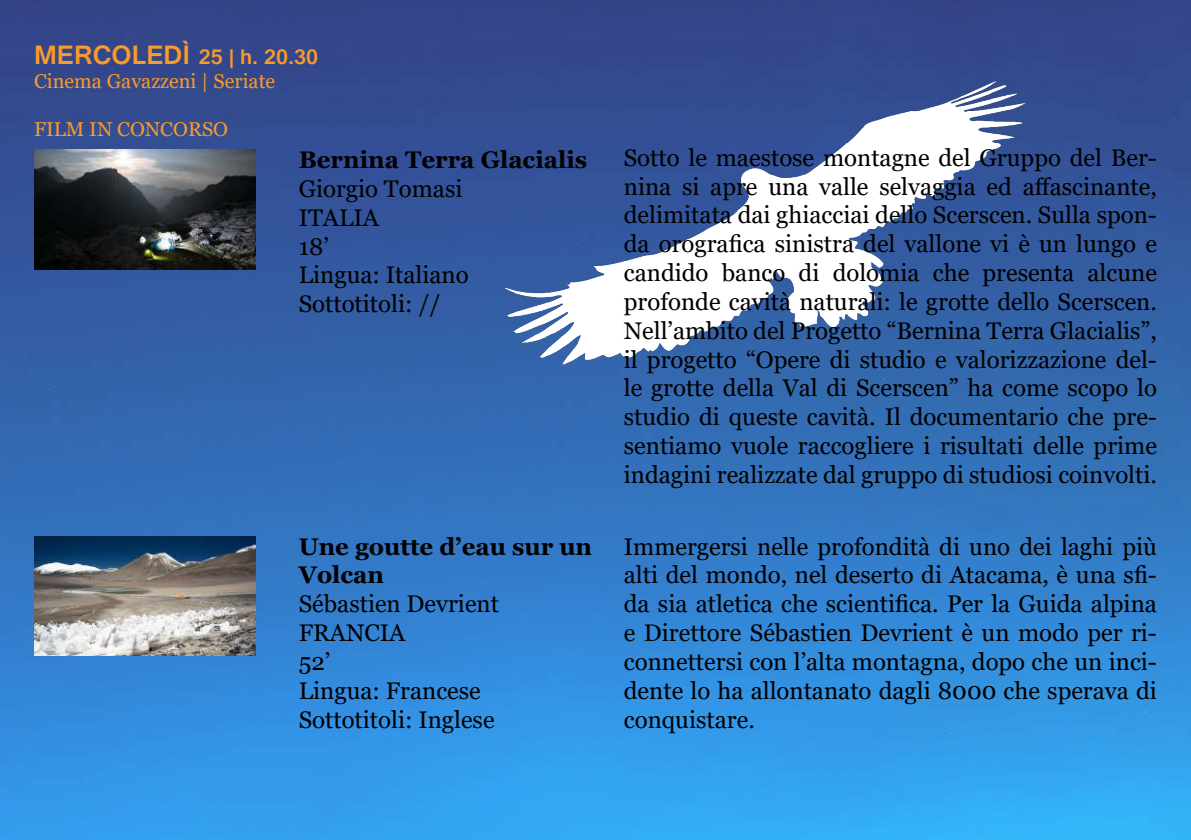
<style>
.page{position:relative;width:1191px;height:840px;background:#fff}
.page>*{position:absolute;margin:0;border:0;box-sizing:border-box;transform-origin:0 0}
.t1{font:24px/28.8px "Georgia";color:#000}
.t2{font:700 24px/28.8px "Georgia";color:#000}
.t3{font:700 22px "Gautami";color:#f99a29}
.t4{font:20px "Georgia";color:#f99a29}
.s1{font-size:28px}
</style>
<div class="page">
<img style="left:0;top:0;width:1191px;height:839px">
<img style="left:34px;top:150px;width:221px;height:119px">
<img style="left:482px;top:79px;width:572px;height:286px">
<img style="left:34px;top:536px;width:221px;height:119px">
<p class="t3" style="left:34px;top:43px;width:285px"><span class="s1">MERCOLEDÌ</span> 25 | h. 20.30</p>
<p class="t4" style="left:34px;top:69px;width:243px">Cinema Gavazzeni | Seriate</p>
<p class="t4" style="left:34px;top:117px;width:196px">FILM IN CONCORSO</p>
<p class="t2" style="left:299px;top:145px;width:290px">Bernina Terra Glacialis</p>
<p class="t1" style="left:299px;top:175px;width:171px">Giorgio Tomasi<br>ITALIA<br>18’<br>Lingua: Italiano<br>Sottotitoli: //</p>
<p class="t2" style="left:299px;top:531px;width:295px">Une goutte d’eau sur un<br>Volcan</p>
<p class="t1" style="left:299px;top:589px;width:202px">Sébastien Devrient<br>FRANCIA<br>52’<br>Lingua: Francese<br>Sottotitoli: Inglese</p>
<p class="t1" style="left:624px;top:143px;width:534px;text-align:justify">Sotto le maestose montagne del Gruppo del Ber&shy;nina si apre una valle selvaggia ed affascinante, delimitata dai ghiacciai dello Scerscen. Sulla spon&shy;da orografica sinistra del vallone vi è un lungo e candido banco di dolomia che presenta alcune profonde cavità naturali: le grotte dello Scerscen.<br>Nell’ambito del Progetto “Bernina Terra Glacialis”, il progetto “Opere di studio e valorizzazione del&shy;le grotte della Val di Scerscen” ha come scopo lo studio di queste cavità. Il documentario che pre&shy;sentiamo vuole raccogliere i risultati delle prime indagini realizzate dal gruppo di studiosi coinvolti.</p>
<p class="t1" style="left:624px;top:532px;width:534px;text-align:justify">Immergersi nelle profondità di uno dei laghi più alti del mondo, nel deserto di Atacama, è una sfi&shy;da sia atletica che scientifica. Per la Guida alpina e Direttore Sébastien Devrient è un modo per ri&shy;connettersi con l’alta montagna, dopo che un inci&shy;dente lo ha allontanato dagli 8000 che sperava di conquistare.</p>
</div>
